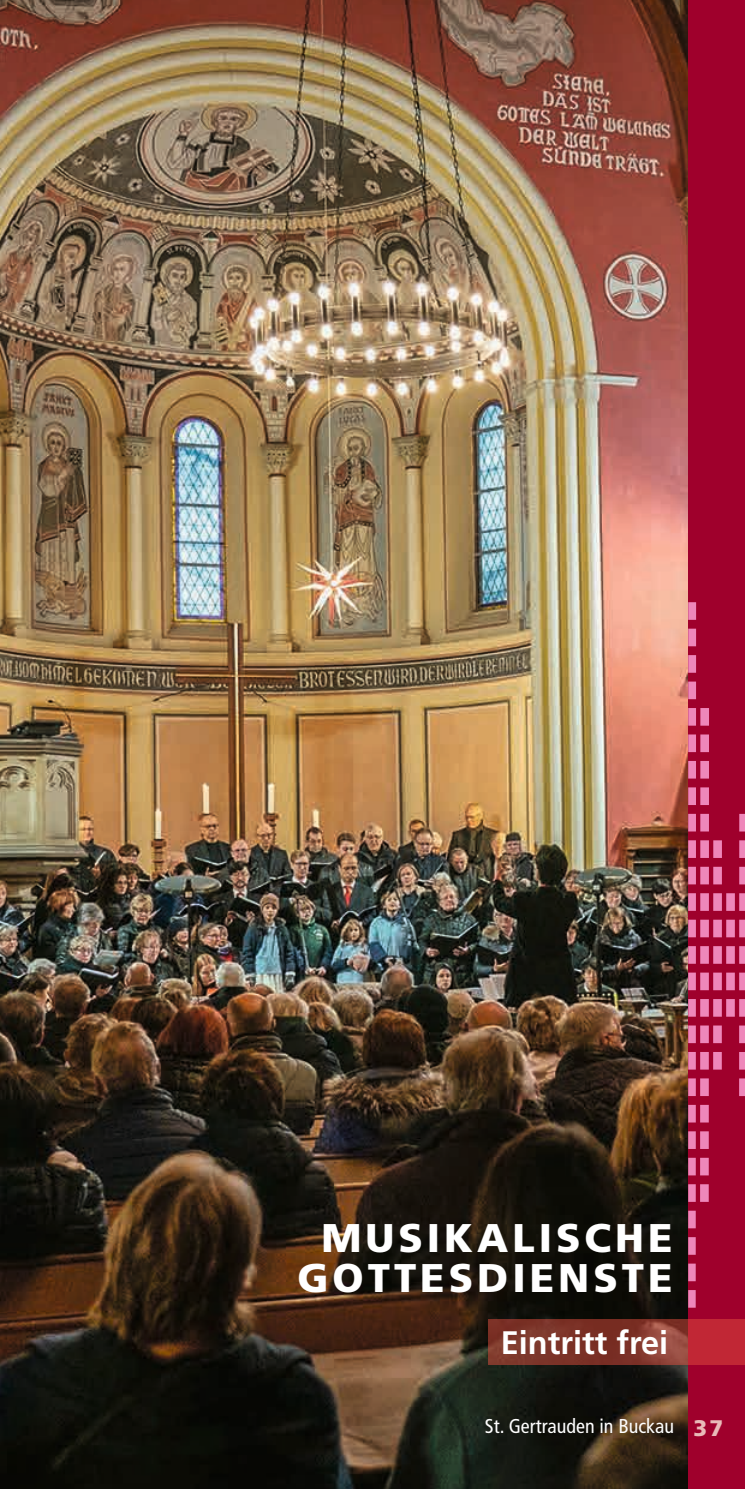
<style>
.page{position:relative;width:745px;height:1489px;background:#fff}
.page>*{position:absolute;margin:0;border:0;box-sizing:border-box;transform-origin:0 0}
.t1{font:900 40px/40px "Frutiger LT";letter-spacing:.1em;color:#fff;text-align:right}
.t2{font:700 32.5px "Frutiger LT";color:#fff}
.t3{font:condensed 20px "Frutiger LT";color:#fff}
.s1{font-weight:900;font-stretch:normal;font-size:22.5px;color:#e9bab8}
</style>
<div class="page">
<img style="left:0;top:0;width:687px;height:1488px">
<div style="left:687px;top:0;width:57px;height:1488px;background:#9f002c"></div>
<svg style="left:687px;top:946px;width:8px;height:17px"></svg>
<div style="left:699px;top:946px;width:9px;height:17px;background:#ee87ba"></div>
<div style="left:712px;top:946px;width:9px;height:17px;background:#ee87ba"></div>
<div style="left:725px;top:946px;width:9px;height:17px;background:#ee87ba"></div>
<svg style="left:739px;top:946px;width:5px;height:17px"></svg>
<svg style="left:687px;top:919px;width:8px;height:18px"></svg>
<svg style="left:687px;top:893px;width:8px;height:17px"></svg>
<svg style="left:687px;top:866px;width:8px;height:18px"></svg>
<svg style="left:687px;top:840px;width:8px;height:17px"></svg>
<svg style="left:687px;top:813px;width:8px;height:18px"></svg>
<svg style="left:687px;top:787px;width:8px;height:18px"></svg>
<svg style="left:687px;top:761px;width:8px;height:17px"></svg>
<svg style="left:687px;top:734px;width:8px;height:18px"></svg>
<svg style="left:687px;top:708px;width:8px;height:17px"></svg>
<svg style="left:687px;top:681px;width:8px;height:18px"></svg>
<svg style="left:687px;top:655px;width:8px;height:17px"></svg>
<svg style="left:687px;top:628px;width:8px;height:18px"></svg>
<svg style="left:687px;top:602px;width:8px;height:18px"></svg>
<div style="left:699px;top:919px;width:9px;height:18px;background:#ee87ba"></div>
<div style="left:699px;top:893px;width:9px;height:17px;background:#ee87ba"></div>
<div style="left:699px;top:866px;width:9px;height:18px;background:#ee87ba"></div>
<div style="left:699px;top:840px;width:9px;height:17px;background:#ee87ba"></div>
<div style="left:699px;top:813px;width:9px;height:18px;background:#ee87ba"></div>
<div style="left:699px;top:787px;width:9px;height:18px;background:#ee87ba"></div>
<div style="left:699px;top:761px;width:9px;height:17px;background:#ee87ba"></div>
<div style="left:700px;top:734px;width:8px;height:18px;background:#ee87ba"></div>
<div style="left:700px;top:708px;width:8px;height:17px;background:#ee87ba"></div>
<div style="left:712px;top:919px;width:9px;height:18px;background:#ee87ba"></div>
<div style="left:712px;top:893px;width:9px;height:17px;background:#ee87ba"></div>
<div style="left:712px;top:866px;width:9px;height:18px;background:#ee87ba"></div>
<div style="left:712px;top:840px;width:9px;height:18px;background:#ee87ba"></div>
<div style="left:725px;top:919px;width:9px;height:18px;background:#ee87ba"></div>
<div style="left:725px;top:893px;width:9px;height:17px;background:#ee87ba"></div>
<svg style="left:739px;top:919px;width:5px;height:18px"></svg>
<svg style="left:739px;top:893px;width:5px;height:17px"></svg>
<svg style="left:739px;top:866px;width:5px;height:18px"></svg>
<svg style="left:739px;top:840px;width:5px;height:18px"></svg>
<svg style="left:739px;top:813px;width:5px;height:18px"></svg>
<svg style="left:687px;top:972px;width:8px;height:18px"></svg>
<svg style="left:687px;top:999px;width:8px;height:17px"></svg>
<svg style="left:687px;top:1025px;width:8px;height:18px"></svg>
<svg style="left:687px;top:1051px;width:8px;height:18px"></svg>
<svg style="left:687px;top:1078px;width:8px;height:17px"></svg>
<svg style="left:687px;top:1104px;width:8px;height:18px"></svg>
<svg style="left:687px;top:1131px;width:8px;height:17px"></svg>
<svg style="left:687px;top:1157px;width:8px;height:18px"></svg>
<svg style="left:687px;top:1184px;width:8px;height:17px"></svg>
<svg style="left:687px;top:1210px;width:8px;height:18px"></svg>
<svg style="left:687px;top:1236px;width:8px;height:18px"></svg>
<svg style="left:687px;top:1263px;width:8px;height:18px"></svg>
<svg style="left:687px;top:1289px;width:8px;height:18px"></svg>
<div style="left:699px;top:972px;width:9px;height:18px;background:#ee87ba"></div>
<div style="left:699px;top:999px;width:9px;height:17px;background:#ee87ba"></div>
<div style="left:699px;top:1025px;width:9px;height:18px;background:#ee87ba"></div>
<div style="left:699px;top:1051px;width:9px;height:18px;background:#ee87ba"></div>
<div style="left:699px;top:1078px;width:9px;height:17px;background:#ee87ba"></div>
<div style="left:699px;top:1104px;width:9px;height:18px;background:#ee87ba"></div>
<div style="left:699px;top:1131px;width:9px;height:17px;background:#ee87ba"></div>
<div style="left:699px;top:1157px;width:9px;height:18px;background:#ee87ba"></div>
<div style="left:699px;top:1184px;width:9px;height:17px;background:#ee87ba"></div>
<div style="left:712px;top:972px;width:9px;height:18px;background:#ee87ba"></div>
<div style="left:712px;top:999px;width:9px;height:17px;background:#ee87ba"></div>
<div style="left:712px;top:1025px;width:9px;height:18px;background:#ee87ba"></div>
<div style="left:712px;top:1051px;width:9px;height:18px;background:#ee87ba"></div>
<div style="left:725px;top:972px;width:9px;height:18px;background:#ee87ba"></div>
<div style="left:725px;top:999px;width:9px;height:17px;background:#ee87ba"></div>
<svg style="left:739px;top:972px;width:5px;height:18px"></svg>
<svg style="left:739px;top:999px;width:5px;height:17px"></svg>
<svg style="left:739px;top:1025px;width:5px;height:18px"></svg>
<svg style="left:739px;top:1052px;width:5px;height:17px"></svg>
<svg style="left:739px;top:1078px;width:5px;height:17px"></svg>
<svg style="left:488px;top:1319px;width:256px;height:45px;background:#8e332e"></svg>
<p class="t1" style="left:297px;top:1217px;width:376px">MUSIKALISCHE<br>GOTTESDIENSTE</p>
<p class="t2" style="left:500px;top:1323px;width:169px">Eintritt frei</p>
<p class="t3" style="left:484px;top:1414px;width:240px">St. Gertrauden in Buckau <span class="s1">37</span></p>
</div>
